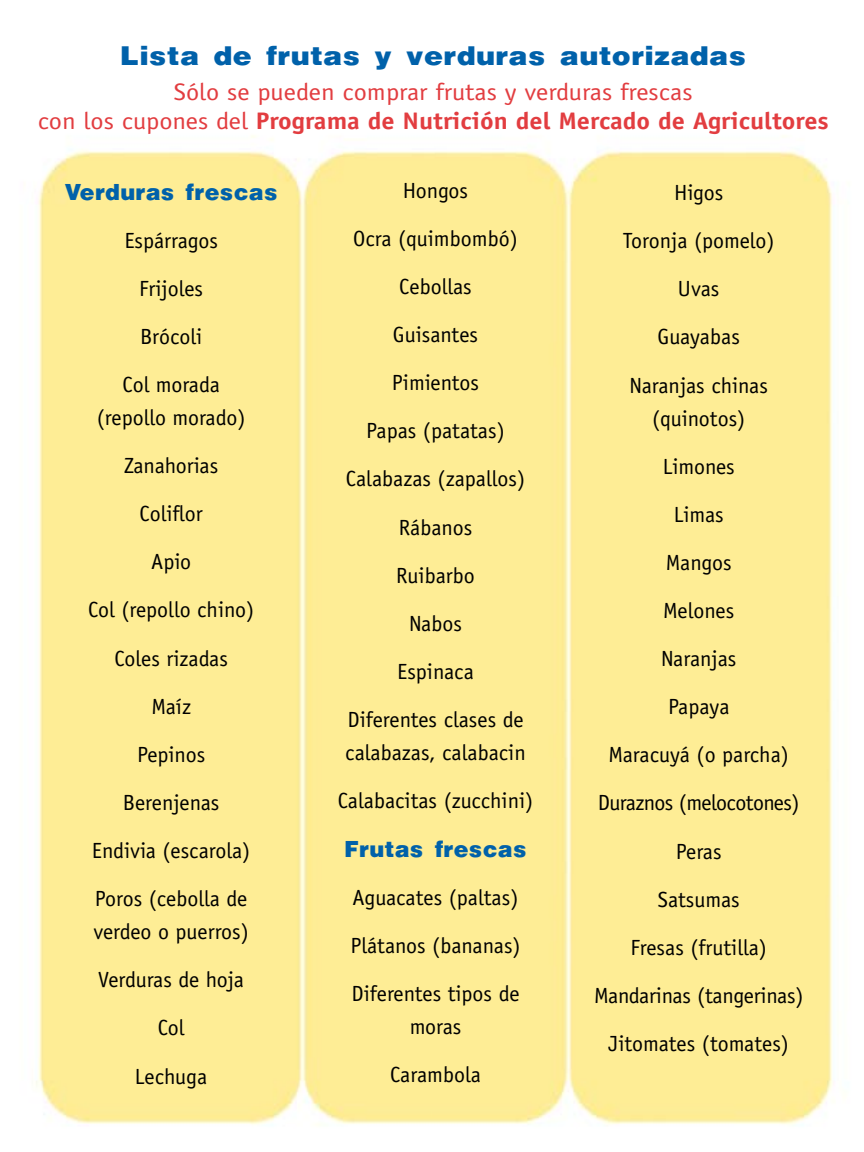
<style>
.page{position:relative;width:864px;height:1152px;background:#fff}
.page>*{position:absolute;margin:0;border:0;box-sizing:border-box;transform-origin:0 0}
.t1{font:900 28px "Arena";color:#0061aa;scale:1.1 1}
.t2{font:24px/28.8px "Officina Sans";color:#e23d40;text-align:center;scale:1.1 1}
.t3{font:900 24px "Arena";color:#0061aa}
.t4{font:22px/48.2px "Officina Sans";color:#000;text-align:center}
.s1{font-weight:700}
</style>
<div class="page">
<div style="left:36px;top:135px;width:797px;height:990px;background:#feed95"></div>
<p class="t1" style="left:120px;top:42px;width:571px">Lista de frutas y verduras autorizadas</p>
<p class="t2" style="left:38px;top:78px;width:721px">Sólo se pueden comprar frutas y verduras frescas<br>con los cupones del <span class="s1">Programa de Nutrición del Mercado de Agricultores</span></p>
<p class="t3" style="left:64px;top:179px;width:215px">Verduras frescas</p>
<p class="t4" style="left:123px;top:216px;width:99px">Espárragos<br>Frijoles<br>Brócoli<br>Col morada</p>
<p class="t4" style="left:88px;top:394px;width:168px">(repollo morado)<br>Zanahorias<br>Coliflor<br>Apio<br>Col (repollo chino)<br>Coles rizadas<br>Maíz<br>Pepinos<br>Berenjenas<br>Endivia (escarola)<br>Poros (cebolla de</p>
<p class="t4" style="left:93px;top:908px;width:157px">verdeo o puerros)<br>Verduras de hoja<br>Col<br>Lechuga</p>
<p class="t4" style="left:346px;top:166px;width:181px">Hongos<br>Ocra (quimbombó)<br>Cebollas<br>Guisantes<br>Pimientos<br>Papas (patatas)<br>Calabazas (zapallos)<br>Rábanos<br>Ruibarbo<br>Nabos<br>Espinaca<br>Diferentes clases de</p>
<p class="t4" style="left:338px;top:729px;width:197px">calabazas, calabacin<br>Calabacitas (zucchini)</p>
<p class="t3" style="left:344px;top:836px;width:185px">Frutas frescas</p>
<p class="t4" style="left:350px;top:873px;width:172px;text-align:justify">Aguacates (paltas)<br>Plátanos (bananas)<br>Diferentes tipos de</p>
<p class="t4" style="left:390px;top:1002px;width:92px">moras<br>Carambola</p>
<p class="t4" style="left:623px;top:169px;width:153px">Higos<br>Toronja (pomelo)<br>Uvas<br>Guayabas<br>Naranjas chinas</p>
<p class="t4" style="left:594px;top:394px;width:211px">(quinotos)<br>Limones<br>Limas<br>Mangos<br>Melones<br>Naranjas<br>Papaya<br>Maracuyá (o parcha)<br>Duraznos (melocotones)<br>Peras<br>Satsumas<br>Fresas (frutilla)<br>Mandarinas (tangerinas)<br>Jitomates (tomates)</p>
</div>
